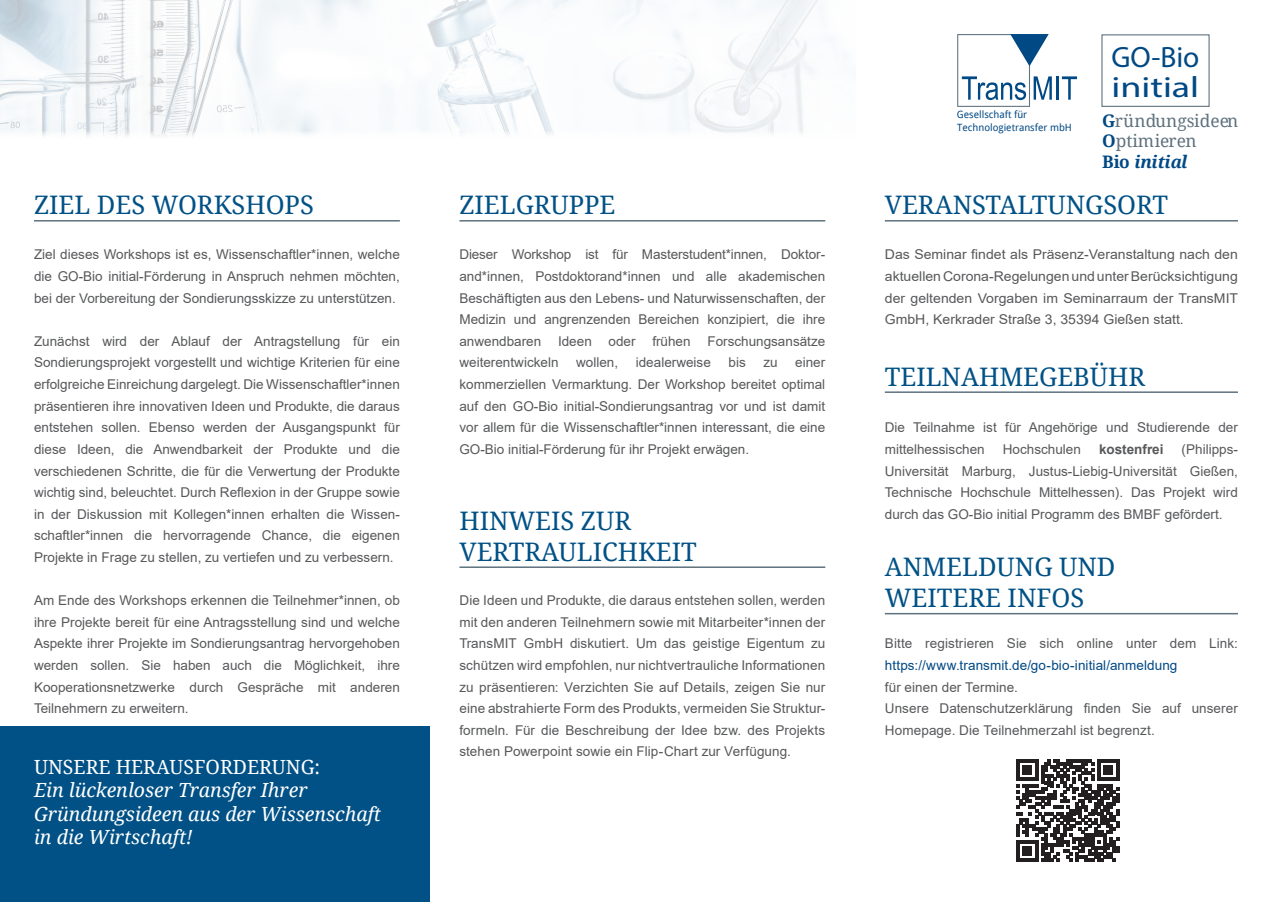
<style>
.page{position:relative;width:1272px;height:902px;background:#fff}
.page>*{position:absolute;margin:0;border:0;box-sizing:border-box;transform-origin:0 0}
.t1{font:29.4px/30.2px "Myriad Pro";color:#014984}
.t2{font:25.5px/30.6px "Droid Serif";color:#015186}
.t3{font:italic 19.5px/23.4px "Droid Serif";color:#fff}
.t4{font:19.5px "Droid Serif";color:#fff}
.t5{font:17.25px/20.7px "Droid Serif";color:#5f727e}
.t6{font:13.5px/21.6px "Arial";color:#57585a;text-align:justify}
.t7{font:13.5px/21.6px "Arial";color:#57585a;text-align:justify;scale:1.04 1}
.t8{font:13.5px "Arial";letter-spacing:.005em;color:#014984}
.t9{font:700 13.5px "Arial";color:#57585a}
.t10{font:10.05px/12.5px "Droid Sans";color:#014984}
.s1{font-weight:700;color:#014984}
.s2{font-weight:700;font-style:italic;color:#014984}
</style>
<div class="page">
<div style="left:0;top:725px;width:429px;height:176px;background:#015186"></div>
<img style="left:0;top:0;width:818px;height:136px">
<hr style="left:1056px;top:76px;width:2px;height:24px;background:#014984">
<svg style="left:1061px;top:76px;width:15px;height:24px"></svg>
<svg style="left:957px;top:34px;width:94px;height:73px"></svg>
<div style="left:1101px;top:34px;width:108px;height:73px;border:1px solid #5f727e"></div>
<hr style="left:884px;top:220px;width:353px;height:1px;background:#5f727e">
<hr style="left:459px;top:566px;width:366px;height:2px;background:#5f727e">
<hr style="left:34px;top:220px;width:366px;height:1px;background:#5f727e">
<hr style="left:459px;top:220px;width:366px;height:1px;background:#5f727e">
<hr style="left:884px;top:391px;width:353px;height:2px;background:#5f727e">
<hr style="left:884px;top:613px;width:353px;height:1px;background:#5f727e">
<svg style="left:1016px;top:759px;width:103px;height:102px"></svg>
<h2 class="t2" style="left:34px;top:190px;width:281px">ZIEL DES WORKSHOPS</h2>
<p class="t6" style="left:34px;top:244px;width:367px">Ziel dieses Workshops ist es, Wissenschaftler*innen, welche die GO-Bio initial-Förderung in Anspruch nehmen möchten, bei der Vorbereitung der Sondierungsskizze zu unterstützen.</p>
<p class="t6" style="left:34px;top:330px;width:367px">Zunächst wird der Ablauf der Antragstellung für ein Sondierungsprojekt vorgestellt und wichtige Kriterien für eine erfolgreiche Einreichung dargelegt. Die Wissenschaftler*innen präsentieren ihre innovativen Ideen und Produkte, die daraus entstehen sollen. Ebenso werden der Ausgangspunkt für diese Ideen, die Anwendbarkeit der Produkte und die verschiedenen Schritte, die für die Verwertung der Produkte wichtig sind, beleuchtet. Durch Reflexion in der Gruppe sowie in der Diskussion mit Kollegen*innen erhalten die Wissen&shy;schaftler*innen die hervorragende Chance, die eigenen Projekte in Frage zu stellen, zu vertiefen und zu verbessern.</p>
<p class="t6" style="left:34px;top:589px;width:367px">Am Ende des Workshops erkennen die Teilnehmer*innen, ob ihre Projekte bereit für eine Antragsstellung sind und welche Aspekte ihrer Projekte im Sondierungsantrag hervorgehoben werden sollen. Sie haben auch die Möglichkeit, ihre Kooperationsnetzwerke durch Gespräche mit anderen Teilnehmern zu erweitern.</p>
<h3 class="t4" style="left:34px;top:755px;width:288px">UNSERE HERAUSFORDERUNG:</h3>
<h3 class="t3" style="left:34px;top:778px;width:348px">Ein lückenloser Transfer Ihrer<br>Gründungsideen aus der Wissenschaft in die Wirtschaft!</h3>
<h2 class="t2" style="left:459px;top:190px;width:157px">ZIELGRUPPE</h2>
<p class="t6" style="left:459px;top:244px;width:367px">Dieser Workshop ist für Masterstudent*innen, Doktor&shy;and*innen, Postdoktorand*innen und alle akademischen Beschäftigten aus den Lebens- und Naturwissenschaften, der Medizin und angrenzenden Bereichen konzipiert, die ihre anwendbaren Ideen oder frühen Forschungsansätze weiterentwickeln</p>
<p class="t6" style="left:459px;top:352px;width:367px;text-indent:336px">einer kommerziellen Vermarktung. Der Workshop bereitet optimal auf den GO-Bio initial-Sondierungsantrag vor und ist damit vor allem für die Wissenschaftler*innen interessant, die eine GO-Bio initial-Förderung für ihr Projekt erwägen.</p>
<p class="t6" style="left:576px;top:352px;width:44px">wollen,</p>
<p class="t6" style="left:635px;top:352px;width:77px">idealerweise</p>
<p class="t6" style="left:728px;top:352px;width:19px">bis</p>
<p class="t6" style="left:763px;top:352px;width:16px">zu</p>
<h2 class="t2" style="left:459px;top:506px;width:239px">HINWEIS ZUR<br>VERTRAULICHKEIT</h2>
<p class="t6" style="left:459px;top:589px;width:367px">Die Ideen und Produkte, die daraus entstehen sollen, werden mit den anderen Teilnehmern sowie mit Mitarbeiter*innen der TransMIT GmbH diskutiert. Um das geistige Eigentum zu schützen wird empfohlen, nur nichtvertrauliche Informationen zu präsentieren: Verzichten Sie auf Details, zeigen Sie nur eine abstrahierte Form des Produkts, vermeiden Sie Struktur&shy;formeln. Für die Beschreibung der Idee bzw. des Projekts stehen Powerpoint sowie ein Flip-Chart zur Verfügung.</p>
<h1 class="t1" style="left:1111px;top:41px;width:89px">GO-Bio initial</h1>
<p class="t10" style="left:956px;top:108px;width:117px">Gesellschaft für<br>Technologietransfer mbH</p>
<p class="t5" style="left:1102px;top:110px;width:138px"><span class="s1">G</span>ründungsideen<br><span class="s1">O</span>ptimieren<br><span class="s1">Bio</span> <span class="s2">initial</span></p>
<h2 class="t2" style="left:884px;top:190px;width:285px">VERANSTALTUNGSORT</h2>
<p class="t7" style="left:884px;top:244px;width:341px">Das Seminar findet als Präsenz-Veranstaltung nach den aktuellen Corona-Regelungen und unter Berücksichtigung der geltenden Vorgaben im Seminarraum der TransMIT GmbH, Kerkrader Straße 3, 35394 Gießen statt.</p>
<h2 class="t2" style="left:884px;top:361px;width:262px">TEILNAHMEGEBÜHR</h2>
<p class="t6" style="left:884px;top:416px;width:354px">Die Teilnahme ist für Angehörige und Studierende der mittelhessischen</p>
<p class="t6" style="left:1002px;top:438px;width:80px">Hochschulen</p>
<p class="t9" style="left:1098px;top:439px;width:66px">kostenfrei</p>
<p class="t6" style="left:884px;top:438px;width:354px;text-indent:297px">(Philipps-Universität Marburg, Justus-Liebig-Universität Gießen, Technische Hochschule Mittelhessen). Das Projekt wird durch das GO-Bio initial Programm des BMBF gefördert.</p>
<h2 class="t2" style="left:884px;top:552px;width:232px">ANMELDUNG UND<br>WEITERE INFOS</h2>
<p class="t6" style="left:884px;top:632px;width:354px">Bitte registrieren Sie sich online unter dem Link:</p>
<p class="t8" style="left:884px;top:656px;width:294px">https://www.transmit.de/go-bio-initial/anmeldung</p>
<p class="t6" style="left:884px;top:676px;width:354px;text-align:left">für einen der Termine.<br>Unsere Datenschutzerklärung finden Sie auf unserer<br>Homepage. Die Teilnehmerzahl ist begrenzt.</p>
</div>
